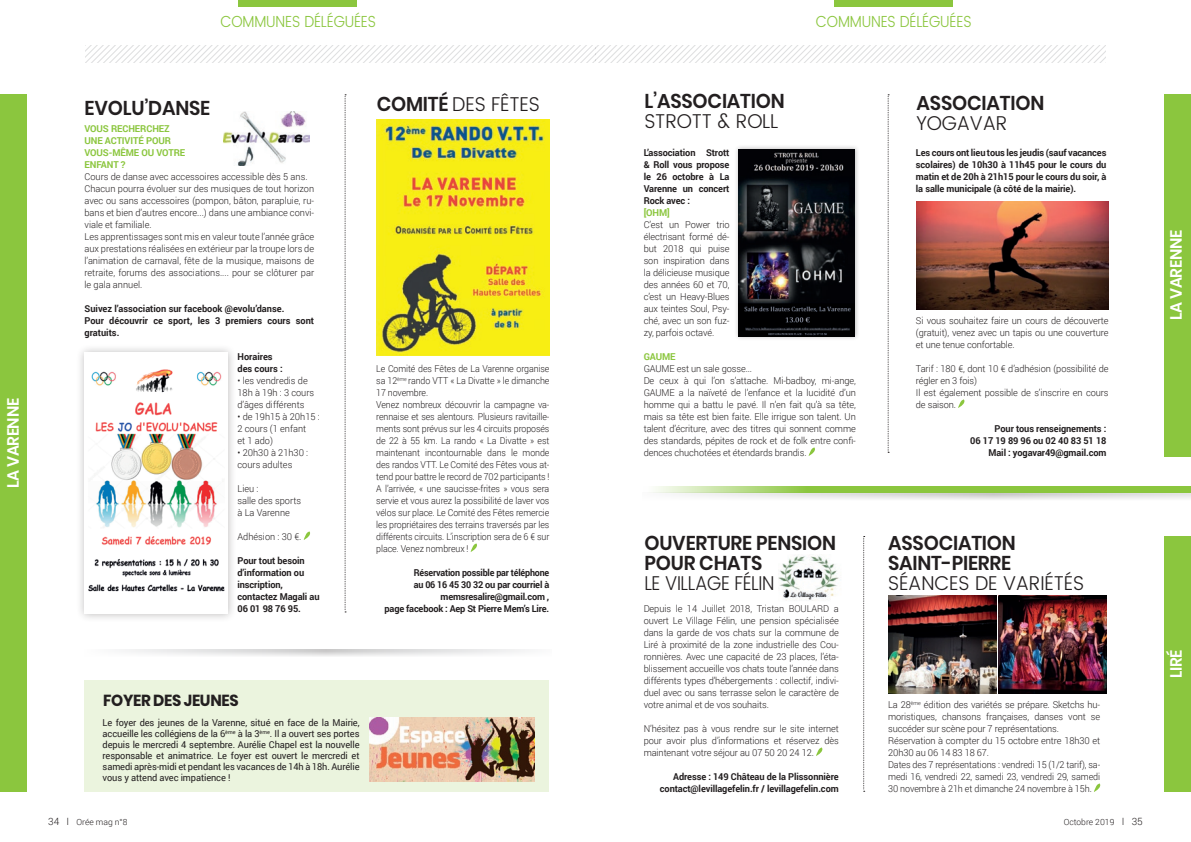
<style>
.page{position:relative;width:1191px;height:842px;background:#fff}
.page>*{position:absolute;margin:0;border:0;box-sizing:border-box;transform-origin:0 0}
.t1{font:600 20px/20px "Poppins";letter-spacing:-.01em;color:#231f20;scale:.96 1}
.t2{font:300 20px "Poppins";letter-spacing:-.01em;color:#231f20}
.t3{font:300 20px "Poppins";letter-spacing:-.01em;color:#231f20;scale:.91 1}
.t4{font:600 16.3px "Poppins";letter-spacing:-.02em;color:#fff;scale:.96 1}
.t5{font:300 16px "Poppins";letter-spacing:-.01em;color:#8bc63e;scale:.9 1}
.t6{font:700 16px "Poppins";letter-spacing:-.02em;color:#231f20;scale:.96 1}
.t7{font:300 9.5px/12px "Roboto";letter-spacing:-.01em;color:#231f20}
.t8{font:300 9.5px/12px "Roboto";letter-spacing:-.01em;color:#231f20;scale:.93 1}
.t9{font:700 9.5px/12px "Roboto";letter-spacing:-.01em;color:#231f20}
.t10{font:9.5px/11px "Roboto";letter-spacing:-.01em;color:#231f20;text-align:justify}
.t11{font:700 9.5px/12px "Roboto";letter-spacing:-.01em;color:#231f20;text-align:right;scale:.94 1}
.t12{font:700 9.5px/12px "Roboto";letter-spacing:-.01em;color:#8bc63e}
.t13{font:300 8.5px "Roboto";color:#231f20}
.s1{font-weight:600}
.s2{font-size:10px}
</style>
<div class="page">
<div style="left:238px;top:0;width:119px;height:7px;background:#8bc63e"></div>
<div style="left:834px;top:0;width:118px;height:7px;background:#8bc63e"></div>
<svg style="left:86px;top:45px;width:1019px;height:17px"></svg>
<div style="left:84px;top:680px;width:465px;height:112px;background:#ebf4de"></div>
<div style="left:0;top:94px;width:26px;height:698px;background:#8bc63e"></div>
<svg style="left:345px;top:94px;width:1px;height:518px"></svg>
<svg style="left:125px;top:649px;width:400px;height:7px"></svg>
<svg style="left:470px;top:543px;width:7px;height:9px"></svg>
<img style="left:376px;top:120px;width:173px;height:235px">
<div style="left:76px;top:343px;width:161px;height:279px;background:#231f20;opacity:.3"></div>
<img style="left:84px;top:352px;width:144px;height:262px">
<img style="left:223px;top:111px;width:87px;height:54px">
<img style="left:370px;top:717px;width:165px;height:65px">
<svg style="left:304px;top:531px;width:6px;height:9px"></svg>
<div style="left:1164px;top:537px;width:27px;height:255px;background:#8bc63e"></div>
<div style="left:1164px;top:94px;width:27px;height:362px;background:#8bc63e"></div>
<svg style="left:685px;top:493px;width:506px;height:7px"></svg>
<svg style="left:651px;top:487px;width:540px;height:6px;fill:#8bc63e"></svg>
<svg style="left:887px;top:94px;width:2px;height:359px"></svg>
<svg style="left:863px;top:536px;width:1px;height:256px"></svg>
<svg style="left:808px;top:447px;width:7px;height:9px"></svg>
<svg style="left:816px;top:747px;width:7px;height:9px"></svg>
<svg style="left:1094px;top:783px;width:6px;height:9px"></svg>
<svg style="left:958px;top:399px;width:7px;height:9px"></svg>
<div style="left:733px;top:145px;width:126px;height:196px;background:#231f20;opacity:.3"></div>
<img style="left:738px;top:149px;width:117px;height:188px">
<img style="left:916px;top:201px;width:192px;height:109px">
<img style="left:778px;top:556px;width:61px;height:44px">
<img style="left:998px;top:595px;width:108px;height:98px">
<img style="left:888px;top:595px;width:108px;height:98px">
<h2 class="t4" style="left:4px;top:488px;width:95px;rotate:-90deg">LA VARENNE</h2>
<h3 class="t5" style="left:220px;top:10px;width:174px">COMMUNES DÉLÉGUÉES</h3>
<h3 class="t5" style="left:816px;top:10px;width:174px">COMMUNES DÉLÉGUÉES</h3>
<h1 class="t1" style="left:84px;top:98px;width:133px">EVOLU’DANSE</h1>
<p class="t12" style="left:84px;top:122px;width:102px">VOUS RECHERCHEZ<br>UNE ACTIVITÉ POUR<br>VOUS-MÊME OU VOTRE<br>ENFANT ?</p>
<p class="t7" style="left:84px;top:170px;width:231px">Cours de danse avec accessoires accessible dès 5 ans.<br>Chacun pourra évoluer sur des musiques de tout horizon avec ou sans accessoires (pompon, bâton, parapluie, ru&shy;bans et bien d’autres encore...) dans une ambiance convi&shy;viale et familiale.<br>Les apprentissages sont mis en valeur toute l’année grâce aux prestations réalisées en extérieur par la troupe lors de l’animation de carnaval, fête de la musique, maisons de retraite, forums des associations.... pour se clôturer par le gala annuel.</p>
<p class="t9" style="left:84px;top:302px;width:231px">Suivez l’association sur facebook @evolu’danse.<br>Pour découvrir ce sport, les 3 premiers cours sont gratuits.</p>
<p class="t9" style="left:237px;top:350px;width:47px">Horaires des cours :</p>
<p class="t7" style="left:237px;top:374px;width:78px">• les vendredis de<br>18h à 19h : 3 cours d’âges différents</p>
<p class="t7" style="left:237px;top:410px;width:84px">• de 19h15 à 20h15 :<br>2 cours (1 enfant<br>et 1 ado)</p>
<p class="t7" style="left:237px;top:446px;width:72px">• 20h30 à 21h30 : cours adultes</p>
<p class="t7" style="left:237px;top:482px;width:65px">Lieu :<br>salle des sports à La Varenne</p>
<p class="t7" style="left:237px;top:530px;width:65px">Adhésion : 30 €.</p>
<p class="t9" style="left:237px;top:554px;width:84px">Pour tout besoin d’information ou inscription, contactez Magali au<br>06 01 98 76 95.</p>
<h1 class="t2" style="left:377px;top:90px;width:165px"><span class="s1">COMITÉ</span> DES FÊTES</h1>
<p class="t8" style="left:376px;top:362px;width:188px">Le Comité des Fêtes de La Varenne organise sa 12<sup>ème</sup> rando VTT « La Divatte » le dimanche 17 novembre.<br>Venez nombreux découvrir la campagne va&shy;rennaise et ses alentours. Plusieurs ravitaille&shy;ments sont prévus sur les 4 circuits proposés de 22 à 55 km. La rando « La Divatte » est maintenant incontournable dans le monde des randos VTT. Le Comité des Fêtes vous at&shy;tend pour battre le record de 702 participants !<br>A l’arrivée, « une saucisse-frites » vous sera servie et vous aurez la possibilité de laver vos vélos sur place. Le Comité des Fêtes remercie les propriétaires des terrains traversés par les différents circuits. L’inscription sera de 6 € sur place. Venez nombreux !</p>
<p class="t11" style="left:384px;top:566px;width:177px">Réservation possible par téléphone<br>au 06 16 45 30 32 ou par courriel à memsresalire@gmail.com ,<br>page facebook : Aep St Pierre Mem’s Lire.</p>
<h3 class="t6" style="left:103px;top:691px;width:143px">FOYER DES JEUNES</h3>
<p class="t10" style="left:103px;top:717px;width:258px">Le foyer des jeunes de la Varenne, situé en face de la Mairie, accueille les collégiens de la 6<sup>ème</sup> à la 3<sup>ème</sup>. Il a ouvert ses portes depuis le mercredi 4 septembre. Aurélie Chapel est la nouvelle responsable et animatrice. Le foyer est ouvert le mercredi et samedi après-midi et pendant les vacances de 14h à 18h. Aurélie vous y attend avec impatience !</p>
<h1 class="t1" style="left:644px;top:91px;width:148px">L’ASSOCIATION</h1>
<h1 class="t2" style="left:644px;top:107px;width:135px">STROTT &amp; ROLL</h1>
<p class="t9" style="left:643px;top:146px;width:87px;text-align:justify">L’association Strott &amp; Roll vous propose le 26 octobre à La Varenne un concert Rock avec :</p>
<p class="t12" style="left:643px;top:206px;width:28px">[OHM]</p>
<p class="t7" style="left:643px;top:218px;width:87px;text-align:justify">C’est un Power trio électrisant formé dé&shy;but 2018 qui puise son inspiration dans la délicieuse musique des années 60 et 70, c’est un Heavy-Blues aux teintes Soul, Psy&shy;ché, avec un son fuz&shy;zy, parfois octavé.</p>
<p class="t12" style="left:643px;top:350px;width:33px">GAUME</p>
<p class="t7" style="left:643px;top:362px;width:214px">GAUME est un sale gosse...<br>De ceux à qui l’on s’attache. Mi-badboy, mi-ange, GAUME a la naïveté de l’enfance et la lucidité d’un homme qui a battu le pavé. Il n’en fait qu’à sa tête, mais sa tête est bien faite. Elle irrigue son talent. Un talent d’écriture, avec des titres qui sonnent comme des standards, pépites de rock et de folk entre confi&shy;dences chuchotées et étendards brandis.</p>
<h1 class="t1" style="left:644px;top:533px;width:201px">OUVERTURE PENSION<br>POUR CHATS</h1>
<h1 class="t3" style="left:644px;top:569px;width:144px">LE VILLAGE FÉLIN</h1>
<p class="t7" style="left:643px;top:602px;width:197px;text-align:justify">Depuis le 14 Juillet 2018, Tristan BOULARD a ouvert Le Village Félin, une pension spécialisée dans la garde de vos chats sur la commune de Liré à proximité de la zone industrielle des Cou&shy;ronnières. Avec une capacité de 23 places, l’éta&shy;blissement accueille vos chats toute l’année dans différents types d’hébergements : collectif, indivi&shy;duel avec ou sans terrasse selon le caractère de votre animal et de vos souhaits.</p>
<p class="t7" style="left:643px;top:722px;width:197px;text-align:justify">N’hésitez pas à vous rendre sur le site internet pour avoir plus d’informations et réservez dès maintenant votre séjour au 07 50 20 24 12.</p>
<p class="t9" style="left:660px;top:770px;width:180px;text-align:right">Adresse : 149 Château de la Plissonnière contact@levillagefelin.fr / levillagefelin.com</p>
<h1 class="t1" style="left:916px;top:93px;width:134px">ASSOCIATION</h1>
<h1 class="t2" style="left:916px;top:108px;width:92px">YOGAVAR</h1>
<p class="t9" style="left:916px;top:146px;width:192px;text-align:justify">Les cours ont lieu tous les jeudis (sauf vacances scolaires) de 10h30 à 11h45 pour le cours du matin et de 20h à 21h15 pour le cours du soir, à la salle municipale (à côté de la mairie).</p>
<p class="t7" style="left:916px;top:314px;width:194px;text-align:justify">Si vous souhaitez faire un cours de découverte (gratuit), venez avec un tapis ou une couverture et une tenue confortable.</p>
<p class="t7" style="left:916px;top:362px;width:194px">Tarif : 180 €, dont 10 € d’adhésion (possibilité de régler en 3 fois)<br>Il est également possible de s’inscrire en cours de saison.</p>
<p class="t9" style="left:970px;top:422px;width:138px;text-align:right">Pour tous renseignements :<br>06 17 19 89 96 ou 02 40 83 51 18<br>Mail : yogavar49@gmail.com</p>
<h1 class="t1" style="left:888px;top:533px;width:134px">ASSOCIATION<br>SAINT-PIERRE</h1>
<h1 class="t2" style="left:888px;top:569px;width:197px">SÉANCES DE VARIÉTÉS</h1>
<p class="t7" style="left:888px;top:698px;width:214px">La 28<sup>ème</sup> édition des variétés se prépare. Sketchs hu&shy;moristiques, chansons françaises, danses vont se succéder sur scène pour 7 représentations.<br>Réservation à compter du 15 octobre entre 18h30 et 20h30 au 06 14 83 18 67.<br>Dates des 7 représentations : vendredi 15 (1/2 tarif), sa&shy;medi 16, vendredi 22, samedi 23, vendredi 29, samedi 30 novembre à 21h et dimanche 24 novembre à 15h.</p>
<p class="t13" style="left:48px;top:816px;width:81px"><span class="s2">34 I</span> Orée mag n°8</p>
<p class="t13" style="left:1063px;top:816px;width:81px">Octobre 2019 <span class="s2">I 35</span></p>
<h2 class="t4" style="left:1166px;top:320px;width:95px;rotate:-90deg">LA VARENNE</h2>
<h2 class="t4" style="left:1166px;top:678px;width:31px;rotate:-90deg">LIRÉ</h2>
</div>
